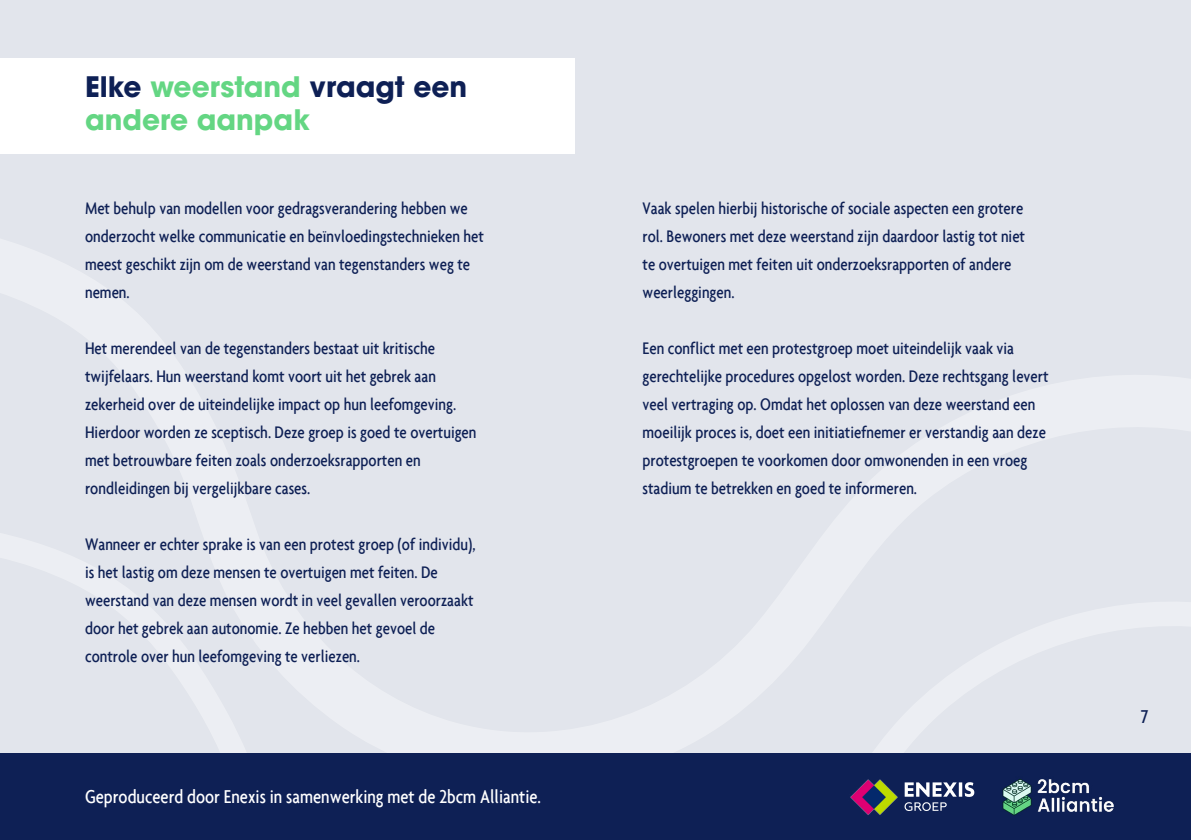
<style>
.page{position:relative;width:1191px;height:840px;background:#fff}
.page>*{position:absolute;margin:0;border:0;box-sizing:border-box;transform-origin:0 0}
.t1{font:700 28px/32.8px "ITC Avant Garde Pro";color:#64d683}
.t2{font:500 condensed 20px "Agenda";color:#fff}
.t3{font:500 condensed 20px "Agenda";color:#0e2055}
.t4{font:500 condensed 18px/28px "Agenda";color:#0e2055}
.s1{color:#0e2055}
</style>
<div class="page">
<div style="left:0;top:0;width:1191px;height:805px;background:#e2e5ec"></div>
<div style="left:0;top:58px;width:574px;height:95px;background:#fff"></div>
<div style="left:0;top:753px;width:1191px;height:86px;background:#0e2055"></div>
<img style="left:1002px;top:779px;width:112px;height:36px">
<img style="left:850px;top:779px;width:48px;height:36px">
<svg style="left:904px;top:782px;width:70px;height:28px"></svg>
<h1 class="t1" style="left:85px;top:70px;width:384px"><span class="s1">Elke</span> weerstand <span class="s1">vraagt een </span>andere aanpak</h1>
<p class="t4" style="left:85px;top:193px;width:400px">Met behulp van modellen voor gedragsverandering hebben we onderzocht welke communicatie en beïnvloedingstechnieken het meest geschikt zijn om de weerstand van tegenstanders weg te nemen.</p>
<p class="t4" style="left:85px;top:333px;width:393px">Het merendeel van de tegenstanders bestaat uit kritische twijfelaars. Hun weerstand komt voort uit het gebrek aan zekerheid over de uiteindelijke impact op hun leefomgeving.<br>Hierdoor worden ze sceptisch. Deze groep is goed te overtuigen met betrouwbare feiten zoals onderzoeksrapporten en rondleidingen bij vergelijkbare cases.</p>
<p class="t4" style="left:85px;top:529px;width:392px">Wanneer er echter sprake is van een protest groep (of individu), is het lastig om deze mensen te overtuigen met feiten. De weerstand van deze mensen wordt in veel gevallen veroorzaakt door het gebrek aan autonomie. Ze hebben het gevoel de controle over hun leefomgeving te verliezen.</p>
<p class="t2" style="left:85px;top:784px;width:457px">Geproduceerd door Enexis in samenwerking met de 2bcm Alliantie.</p>
<p class="t4" style="left:642px;top:193px;width:384px">Vaak spelen hierbij historische of sociale aspecten een grotere rol. Bewoners met deze weerstand zijn daardoor lastig tot niet te overtuigen met feiten uit onderzoeksrapporten of andere weerleggingen.</p>
<p class="t4" style="left:642px;top:333px;width:407px">Een conflict met een protestgroep moet uiteindelijk vaak via gerechtelijke procedures opgelost worden. Deze rechtsgang levert veel vertraging op. Omdat het oplossen van deze weerstand een moeilijk proces is, doet een initiatiefnemer er verstandig aan deze protestgroepen te voorkomen door omwonenden in een vroeg stadium te betrekken en goed te informeren.</p>
<p class="t3" style="left:1140px;top:704px;width:9px">7</p>
</div>
